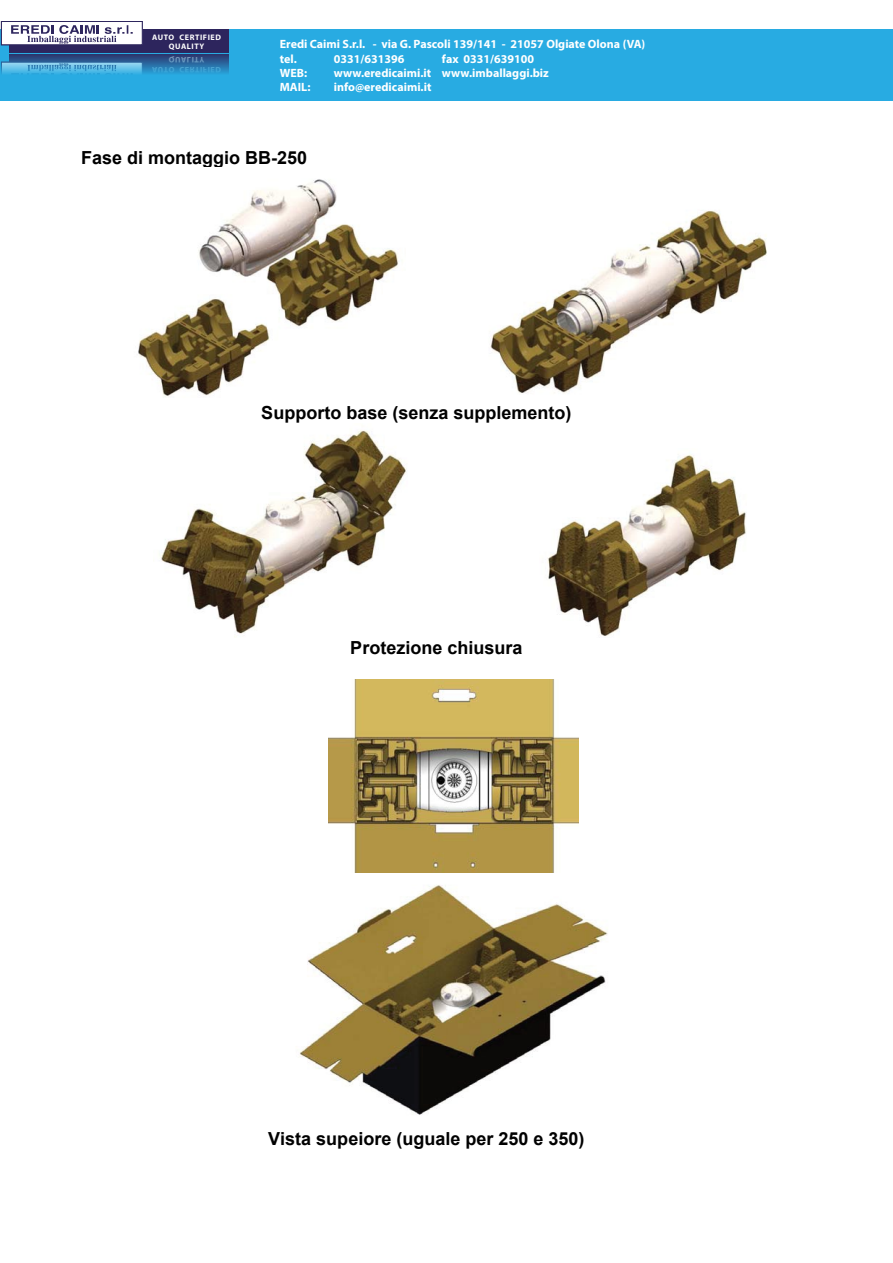
<style>
.page{position:relative;width:893px;height:1263px;background:#fff}
.page>*{position:absolute;margin:0;border:0;box-sizing:border-box;transform-origin:0 0}
.t1{font:700 18px "Arial";color:#010101}
.t2{font:700 12px/14.4px "Myriad Pro";color:#fff}
.t3{font:700 7.95px/9.6px "Myriad Pro";letter-spacing:.075em;color:#fff;text-align:center}
</style>
<div class="page">
<div style="left:0;top:29px;width:892px;height:72px;background:#28abe2"></div>
<div style="left:10px;top:30px;width:219px;height:23px;background:#2d255d"></div>
<div style="left:1px;top:21px;width:142px;height:24px;background:#fff;border:1px solid #2d255d"></div>
<svg style="left:11px;top:25px;width:122px;height:19px"></svg>
<svg style="left:1px;top:52px;width:228px;height:22px"></svg>
<img style="left:138px;top:179px;width:260px;height:218px">
<img style="left:490px;top:210px;width:277px;height:183px">
<img style="left:159px;top:430px;width:248px;height:207px">
<img style="left:547px;top:454px;width:199px;height:182px">
<img style="left:329px;top:679px;width:249px;height:194px">
<img style="left:300px;top:885px;width:308px;height:230px">
<svg style="left:152px;top:57px;width:69px;height:16px"></svg>
<p class="t3" style="left:152px;top:32px;width:70px">AUTO CERTIFIED<br>QUALITY</p>
<p class="t2" style="left:280px;top:36px;width:367px">Eredi Caimi S.r.l. - via G. Pascoli 139/141 - 21057 Olgiate Olona (VA) tel.</p>
<p class="t2" style="left:334px;top:51px;width:72px">0331/631396</p>
<p class="t2" style="left:442px;top:51px;width:94px">fax 0331/639100</p>
<p class="t2" style="left:280px;top:65px;width:29px">WEB:</p>
<p class="t2" style="left:334px;top:65px;width:216px">www.eredicaimi.it www.imballaggi.biz</p>
<p class="t2" style="left:280px;top:80px;width:32px">MAIL:</p>
<p class="t2" style="left:334px;top:80px;width:99px">info@eredicaimi.it</p>
<h1 class="t1" style="left:81px;top:145px;width:228px">Fase di montaggio BB-250</h1>
<h1 class="t1" style="left:261px;top:401px;width:312px">Supporto base (senza supplemento)</h1>
<h1 class="t1" style="left:350px;top:636px;width:174px">Protezione chiusura</h1>
<h1 class="t1" style="left:268px;top:1127px;width:318px">Vista supeiore (uguale per 250 e 350)</h1>
</div>
